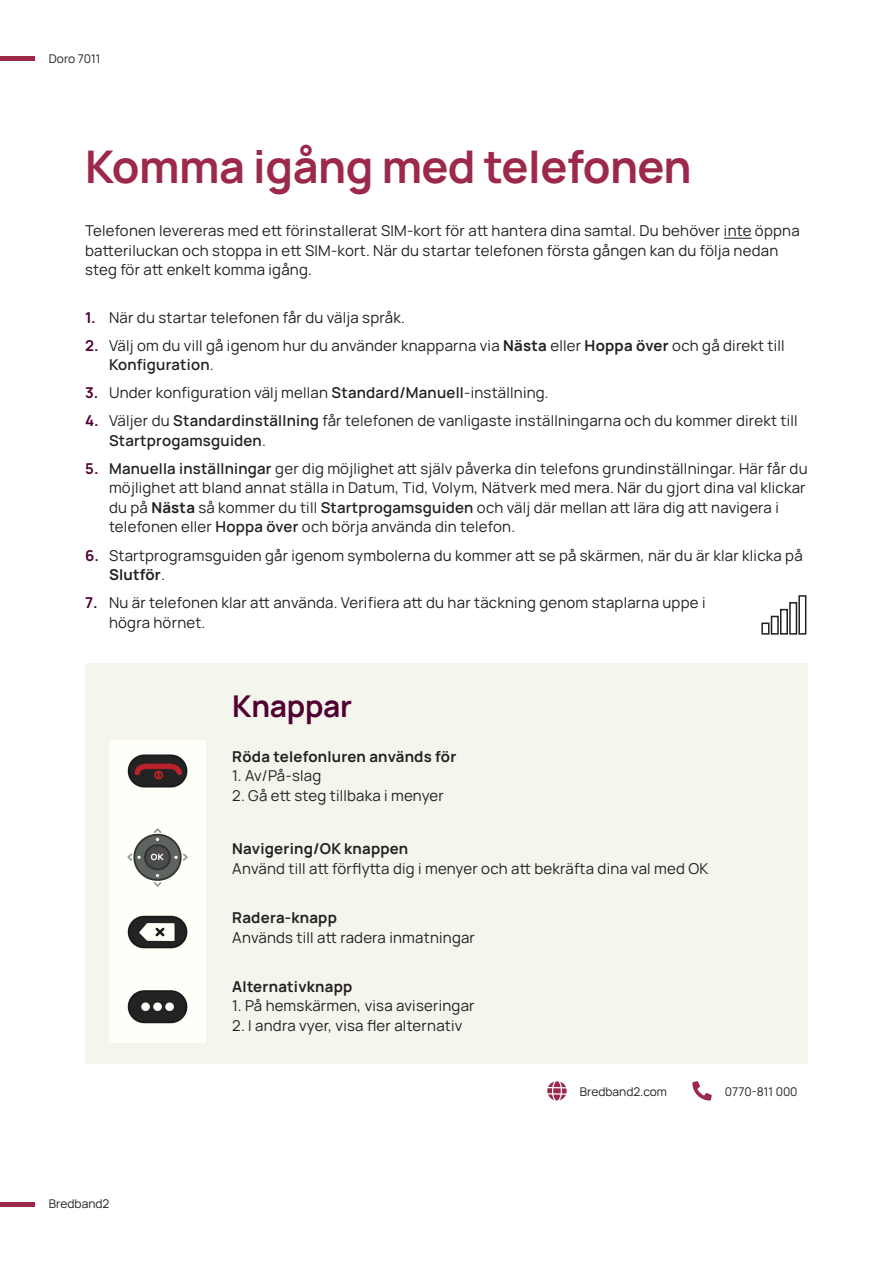
<style>
.page{position:relative;width:893px;height:1263px;background:#fff}
.page>*{position:absolute;margin:0;border:0;box-sizing:border-box;transform-origin:0 0}
.Rubrik_1{font:700 45px "Manrope";letter-spacing:-.01em;color:#9c2949}
.Rubrik_2{font:700 30px "Manrope";letter-spacing:-.01em;color:#510032}
.Brödtext{font:15px/19.5px "Manrope";letter-spacing:.015em;color:#231f20}
.Brödtext-2{font:700 15px "Manrope";letter-spacing:.015em;color:#231f20}
.t1{font:12px "Manrope";color:#231f20}
.s1{font-weight:700;color:#510032}
.s2{font-weight:700}
.s3{font-weight:600}
</style>
<div class="page">
<div style="left:85px;top:663px;width:723px;height:400px;background:#f4f5ec"></div>
<svg style="left:724px;top:238px;width:28px;height:1px"></svg>
<svg style="left:692px;top:1081px;width:20px;height:19px"></svg>
<svg style="left:547px;top:1081px;width:20px;height:19px"></svg>
<div style="left:0;top:56px;width:34px;height:5px;background:#9c2949"></div>
<hr style="left:0;top:1202px;width:34px;height:4px;background:#9c2949">
<img style="left:110px;top:740px;width:95px;height:302px">
<div style="left:761px;top:622px;width:8px;height:13px;border:2px solid #231f20"></div>
<div style="left:771px;top:616px;width:8px;height:19px;border:2px solid #231f20"></div>
<div style="left:780px;top:609px;width:8px;height:26px;border:2px solid #231f20"></div>
<div style="left:789px;top:602px;width:8px;height:33px;border:2px solid #231f20"></div>
<div style="left:798px;top:595px;width:8px;height:40px;border:2px solid #231f20"></div>
<p class="t1" style="left:49px;top:50px;width:53px">Doro 7011</p>
<p class="Rubrik_1" style="left:85px;top:129px;width:608px">Komma igång med telefonen</p>
<p class="Brödtext" style="left:85px;top:220px;width:716px">Telefonen levereras med ett förinstallerat SIM-kort för att hantera dina samtal. Du behöver inte öppna batteriluckan och stoppa in ett SIM-kort. När du startar telefonen första gången kan du följa nedan steg för att enkelt komma igång.</p>
<p class="Brödtext" style="left:85px;top:307px;width:321px"><span class="s1">1.</span> När du startar telefonen får du välja språk.</p>
<p class="Brödtext" style="left:109px;top:335px;width:677px;text-indent:-24px"><span class="s1">2.</span> Välj om du vill gå igenom hur du använder knapparna via <span class="s2">Nästa</span> eller <span class="s2">Hoppa över</span> och gå direkt till<br><span class="s3">Konfiguration</span>.</p>
<p class="Brödtext" style="left:85px;top:382px;width:465px"><span class="s1">3.</span> Under konfiguration välj mellan <span class="s3">Standard/Manuell</span>-inställning.</p>
<p class="Brödtext" style="left:109px;top:410px;width:690px;text-indent:-24px"><span class="s1">4.</span> Väljer du <span class="s3">Standardinställning</span> får telefonen de vanligaste inställningarna och du kommer direkt till<br><span class="s3">Startprogamsguiden</span>.</p>
<p class="Brödtext" style="left:109px;top:458px;width:700px;text-indent:-24px"><span class="s1">5.</span> <span class="s3">Manuella inställningar</span> ger dig möjlighet att själv påverka din telefons grundinställningar. Här får du möjlighet att bland annat ställa in Datum, Tid, Volym, Nätverk med mera. När du gjort dina val klickar du på <span class="s2">Nästa</span> så kommer du till <span class="s3">Startprogamsguiden</span> och välj där mellan att lära dig att navigera i telefonen eller <span class="s3">Hoppa över</span> och börja använda din telefon.</p>
<p class="Brödtext" style="left:109px;top:544px;width:695px;text-indent:-24px"><span class="s1">6.</span> Startprogramsguiden går igenom symbolerna du kommer att se på skärmen, när du är klar klicka på<br><span class="s2">Slutför</span>.</p>
<p class="Brödtext" style="left:109px;top:592px;width:598px;text-indent:-24px"><span class="s1">7.</span> Nu är telefonen klar att använda. Verifiera att du har täckning genom staplarna uppe i högra hörnet.</p>
<p class="Rubrik_2" style="left:232px;top:681px;width:121px">Knappar</p>
<p class="Brödtext-2" style="left:232px;top:743px;width:226px">Röda telefonluren används för</p>
<p class="Brödtext" style="left:232px;top:765px;width:90px">1. Av/På-slag</p>
<p class="Brödtext" style="left:232px;top:784px;width:213px">2. Gå ett steg tillbaka i menyer</p>
<p class="Brödtext-2" style="left:232px;top:836px;width:178px">Navigering/OK knappen</p>
<p class="Brödtext" style="left:232px;top:858px;width:478px">Använd till att förflytta dig i menyer och att bekräfta dina val med OK</p>
<p class="Brödtext-2" style="left:232px;top:905px;width:106px">Radera-knapp</p>
<p class="Brödtext" style="left:232px;top:926px;width:244px">Används till att radera inmatningar</p>
<p class="Brödtext-2" style="left:232px;top:974px;width:122px">Alternativknapp</p>
<p class="Brödtext" style="left:232px;top:995px;width:244px">1. På hemskärmen, visa aviseringar</p>
<p class="Brödtext" style="left:232px;top:1015px;width:232px">2. I andra vyer, visa fler alternativ</p>
<p class="t1" style="left:49px;top:1195px;width:62px">Bredband2</p>
<p class="t1" style="left:580px;top:1083px;width:89px">Bredband2.com</p>
<p class="t1" style="left:725px;top:1083px;width:74px">0770-811 000</p>
</div>
